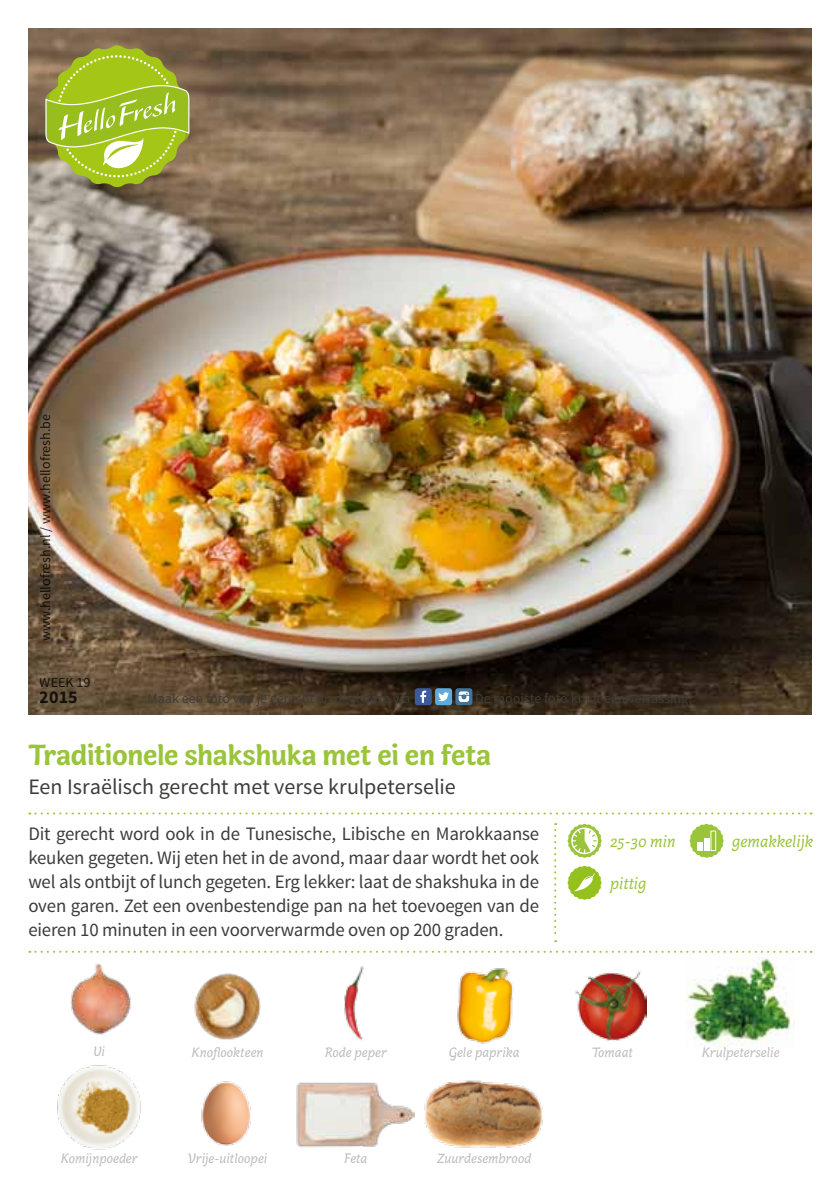
<style>
.page{position:relative;width:840px;height:1191px;background:#fff}
.page>*{position:absolute;margin:0;border:0;box-sizing:border-box;transform-origin:0 0}
.t1{font:700 30px "Capucine Basic";letter-spacing:-.015em;color:#9ac43a}
.t2{font:22px "Source Sans Pro";color:#3c3c3b}
.t3{font:19px/24px "Source Sans Pro";letter-spacing:-.01em;color:#3c3c3b;text-align:justify}
.t4{font:700 18px "Source Sans Pro";color:#000}
.t5{font:italic 17px "Capucine Basic";color:#9ac43a}
.t6{font:italic 14px "Capucine Basic";color:#bcbcbc}
.t7{font:14px "Source Sans Pro";color:#3c3c3b}
.t8{font:14px "Source Sans Pro";color:#000}
</style>
<div class="page">
<img style="left:28px;top:28px;width:783px;height:686px">
<svg style="left:45px;top:45px;width:144px;height:142px;background:#a3b542"></svg>
<svg style="left:29px;top:812px;width:782px;height:2px"></svg>
<svg style="left:554px;top:823px;width:2px;height:119px"></svg>
<svg style="left:29px;top:950px;width:782px;height:2px"></svg>
<img style="left:685px;top:957px;width:109px;height:90px">
<img style="left:201px;top:1081px;width:50px;height:65px">
<div style="left:414px;top:688px;width:17px;height:17px;background:#3c5a9a;border-radius:3px"></div>
<svg style="left:420px;top:690px;width:6px;height:13px"></svg>
<div style="left:455px;top:688px;width:17px;height:17px;background:#40739b;border-radius:3px"></div>
<svg style="left:458px;top:691px;width:11px;height:11px"></svg>
<div style="left:435px;top:688px;width:17px;height:17px;background:#5ea9de;border-radius:3px"></div>
<svg style="left:438px;top:692px;width:11px;height:9px"></svg>
<svg style="left:567px;top:865px;width:34px;height:35px"></svg>
<img style="left:70px;top:964px;width:61px;height:71px">
<svg style="left:689px;top:823px;width:34px;height:35px"></svg>
<svg style="left:567px;top:823px;width:34px;height:35px"></svg>
<img style="left:194px;top:973px;width:67px;height:67px">
<img style="left:344px;top:966px;width:20px;height:75px">
<img style="left:457px;top:968px;width:57px;height:76px">
<img style="left:575px;top:971px;width:71px;height:70px">
<img style="left:57px;top:1065px;width:84px;height:85px">
<img style="left:296px;top:1082px;width:118px;height:66px">
<img style="left:424px;top:1080px;width:119px;height:68px">
<p class="t8" style="left:37px;top:641px;width:228px;rotate:-90deg">www.hellofresh.nl / www.hellofresh.be</p>
<p class="t8" style="left:40px;top:674px;width:52px">WEEK 19</p>
<p class="t4" style="left:40px;top:685px;width:40px">2015</p>
<p class="t7" style="left:147px;top:690px;width:264px">Maak een foto van je gerecht en deel deze via</p>
<p class="t7" style="left:475px;top:690px;width:218px">De mooiste foto krijgt een verrassing!</p>
<h1 class="t1" style="left:28px;top:731px;width:464px">Traditionele shakshuka met ei en feta</h1>
<p class="t2" style="left:28px;top:772px;width:428px">Een Israëlisch gerecht met verse krulpeterselie</p>
<p class="t3" style="left:28px;top:822px;width:512px">Dit gerecht word ook in de Tunesische, Libische en Marokkaanse keuken gegeten. Wij eten het in de avond, maar daar wordt het ook wel als ontbijt of lunch gegeten. Erg lekker: laat de shakshuka in de oven garen. Zet een ovenbestendige pan na het toevoegen van de eieren 10 minuten in een voorverwarmde oven op 200 graden.</p>
<p class="t5" style="left:609px;top:829px;width:67px">25-30 min</p>
<p class="t5" style="left:609px;top:871px;width:38px">pittig</p>
<p class="t5" style="left:731px;top:829px;width:83px">gemakkelijk</p>
<p class="t6" style="left:93px;top:1041px;width:13px">Ui</p>
<p class="t6" style="left:61px;top:1148px;width:78px">Komijnpoeder</p>
<p class="t6" style="left:191px;top:1042px;width:73px">Knoflookteen</p>
<p class="t6" style="left:188px;top:1147px;width:81px">Vrije-uitloopei</p>
<p class="t6" style="left:325px;top:1042px;width:63px">Rode peper</p>
<p class="t6" style="left:344px;top:1148px;width:25px">Feta</p>
<p class="t6" style="left:448px;top:1042px;width:72px">Gele paprika</p>
<p class="t6" style="left:591px;top:1042px;width:43px">Tomaat</p>
<p class="t6" style="left:701px;top:1042px;width:79px">Krulpeterselie</p>
<p class="t6" style="left:436px;top:1148px;width:96px">Zuurdesembrood</p>
</div>
